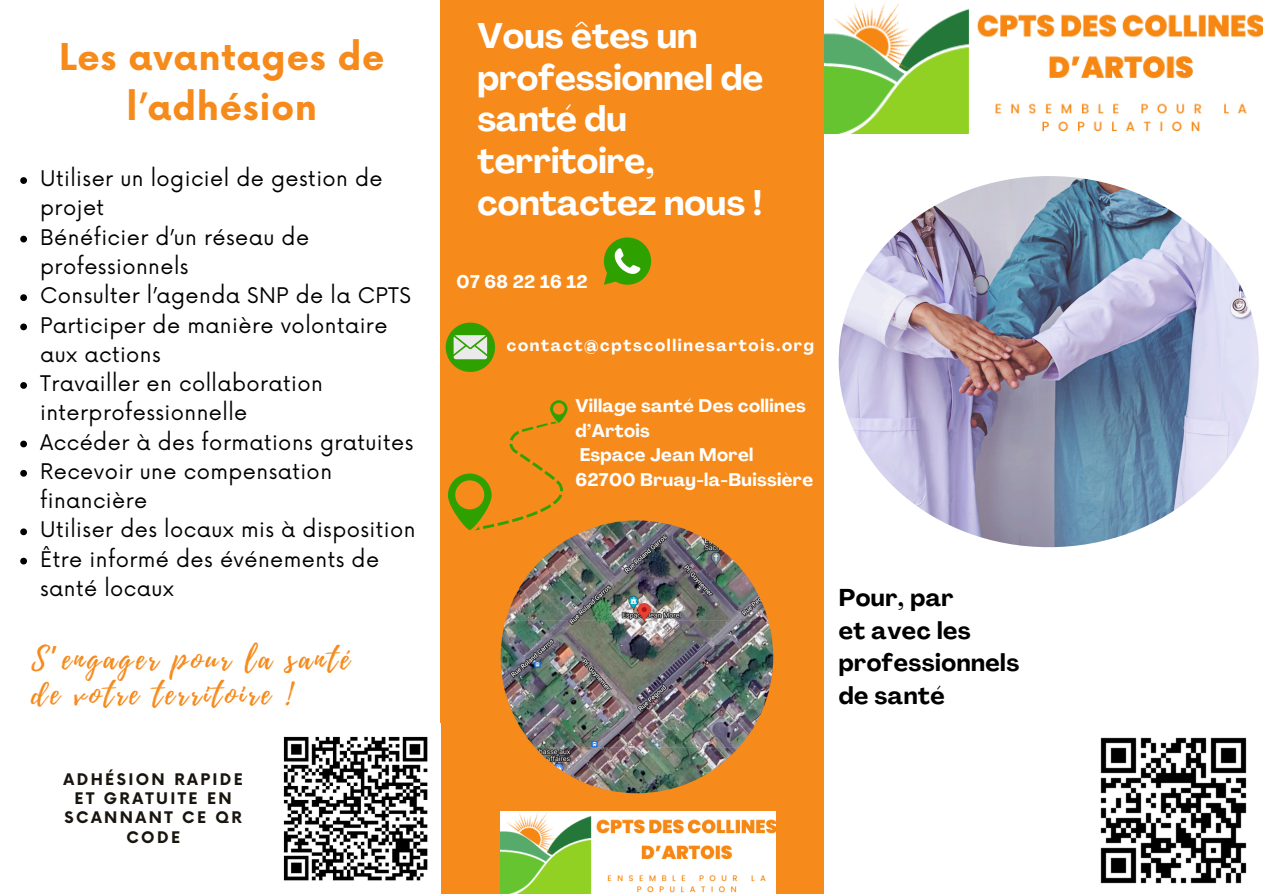
<style>
.page{position:relative;width:1263px;height:894px;background:#fff}
.page>*{position:absolute;margin:0;border:0;box-sizing:border-box;transform-origin:0 0}
.t1{font:700 36px/49.5px "Now";letter-spacing:.02em;color:#f68a1b;text-align:center}
.t2{font:700 34.95px/41.5px "Agrandir";color:#fff}
.t3{font:30px/34.8px "Playlist Script";letter-spacing:.1em;color:#f68a1b}
.t4{font:700 24px/32.7px "Agrandir";letter-spacing:.02em;color:#000}
.t5{font:21px/29.2px "Now";letter-spacing:.02em;color:#000}
.t6{font:700 18px/24.8px "Agrandir";letter-spacing:.02em;color:#fff}
.t7{font:700 16.5px "Agrandir";letter-spacing:.1em;color:#fff}
.t8{font:700 15.6px/19.2px "Now";letter-spacing:.155em;color:#18140e;text-align:center}
.s1{font-family:"Noto Sans Gurmukhi"}
</style>
<div class="page">
<img style="left:839px;top:176px;width:420px;height:371px;border-radius:50%">
<div style="left:440px;top:0;width:384px;height:893px;background:#f68a1b"></div>
<img style="left:501px;top:520px;width:272px;height:273px;border-radius:50%">
<img style="left:283px;top:736px;width:145px;height:145px">
<img style="left:1100px;top:737px;width:147px;height:147px">
<svg style="left:604px;top:237px;width:47px;height:48px"></svg>
<svg style="left:446px;top:322px;width:49px;height:50px"></svg>
<svg style="left:448px;top:400px;width:119px;height:130px"></svg>
<img style="left:824px;top:3px;width:439px;height:130px">
<img style="left:501px;top:811px;width:274px;height:82px">
<svg style="left:20px;top:177px;width:7px;height:7px"></svg>
<svg style="left:20px;top:236px;width:7px;height:6px"></svg>
<svg style="left:20px;top:294px;width:7px;height:7px"></svg>
<svg style="left:20px;top:323px;width:7px;height:7px"></svg>
<svg style="left:20px;top:382px;width:7px;height:7px"></svg>
<svg style="left:20px;top:440px;width:7px;height:7px"></svg>
<svg style="left:20px;top:470px;width:7px;height:6px"></svg>
<svg style="left:20px;top:528px;width:7px;height:7px"></svg>
<svg style="left:20px;top:557px;width:7px;height:7px"></svg>
<h1 class="t1" style="left:59px;top:35px;width:327px">Les avantages de l’adhésion</h1>
<p class="t5" style="left:40px;top:165px;width:344px">Utiliser un logiciel de gestion de projet</p>
<p class="t5" style="left:40px;top:223px;width:270px">Bénéficier d’un réseau de professionnels</p>
<p class="t5" style="left:40px;top:282px;width:372px">Consulter l’agenda SNP de la CPTS</p>
<p class="t5" style="left:40px;top:311px;width:349px">Participer de manière volontaire aux actions</p>
<p class="t5" style="left:40px;top:370px;width:284px">Travailler en collaboration interprofessionnelle</p>
<p class="t5" style="left:40px;top:428px;width:375px">Accéder à des formations gratuites</p>
<p class="t5" style="left:40px;top:457px;width:293px">Recevoir une compensation financière</p>
<p class="t5" style="left:40px;top:516px;width:377px">Utiliser des locaux mis à disposition</p>
<p class="t5" style="left:40px;top:545px;width:340px">Être informé des événements de santé locaux</p>
<p class="t3" style="left:32px;top:641px;width:319px">S<span class="s1">’</span>engager pour la santé de votre territoire !</p>
<h5 class="t8" style="left:64px;top:770px;width:181px">ADHÉSION RAPIDE<br>ET GRATUITE EN<br>SCANNANT CE QR<br>CODE</h5>
<p class="t2" style="left:477px;top:19px;width:287px">Vous êtes un professionnel de santé du territoire, contactez nous !</p>
<p class="t6" style="left:457px;top:271px;width:132px">07 68 22 16 12</p>
<h3 class="t7" style="left:507px;top:338px;width:309px">contact@cptscollinesartois.org</h3>
<p class="t6" style="left:575px;top:395px;width:239px">Village santé Des collines d’Artois<br>Espace Jean Morel<br>62700 Bruay-la-Buissière</p>
<h2 class="t4" style="left:839px;top:583px;width:182px">Pour, par<br>et avec les professionnels de santé</h2>
</div>
